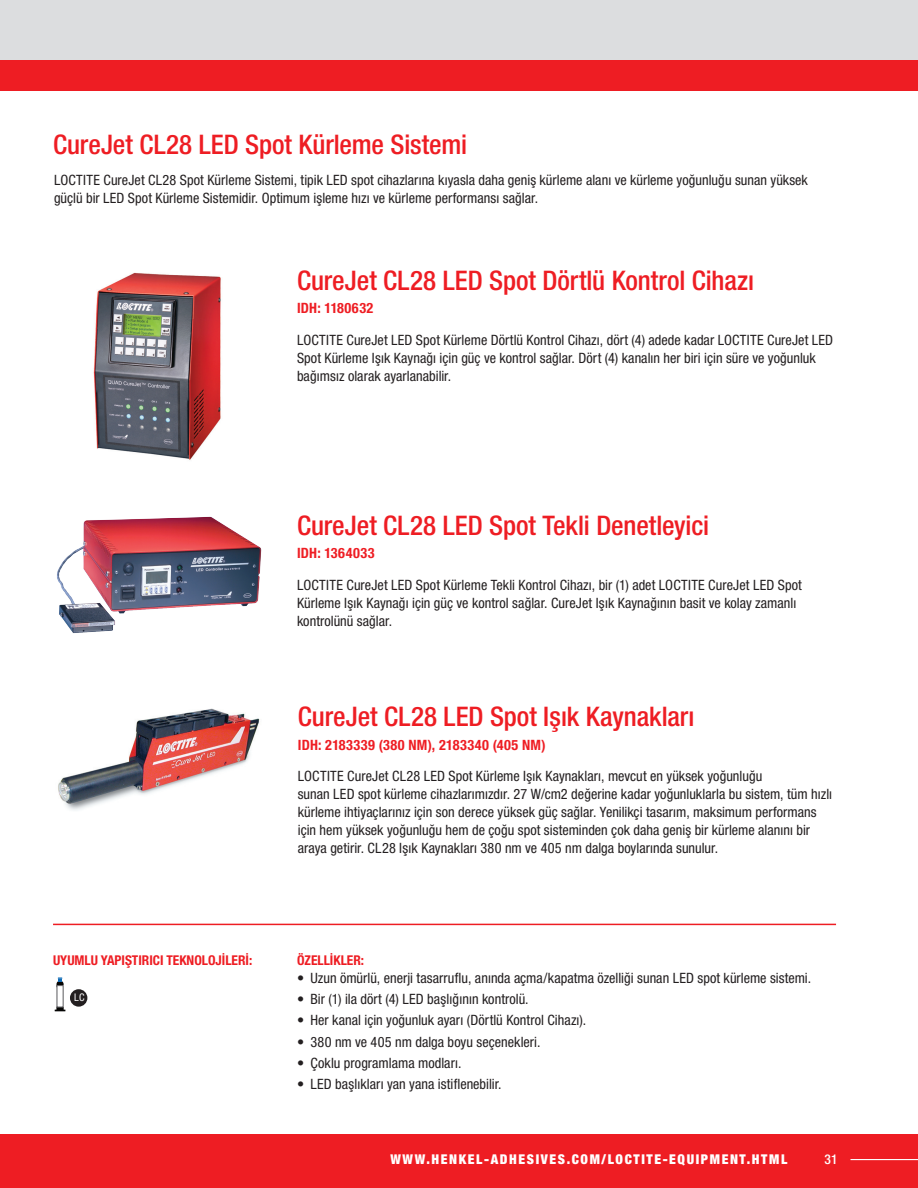
<style>
.page{position:relative;width:918px;height:1188px;background:#fff}
.page>*{position:absolute;margin:0;border:0;box-sizing:border-box;transform-origin:0 0}
.t1{font:500 condensed 27px "Helvetica Neue LTW1 G";color:#ee1d23}
.t2{font:condensed 14.25px/18px "Helvetica Neue LTW1 G";letter-spacing:.005em;color:#231f20}
.t3{font:700 condensed 14.25px "Helvetica Neue LTW1 G";letter-spacing:.035em;color:#ee1d23}
.t4{font:900 condensed 13.5px "Helvetica Neue LTW1 G";letter-spacing:.12em;color:#fff}
.t5{font:700 condensed 13.5px "Helvetica Neue LTW1 G";color:#ee1d23}
.t6{font:500 condensed 13.5px "Helvetica Neue LTW1 G";color:#fff}
.t7{font:condensed 10.5px "Helvetica Neue LTW1 G";color:#fff}
</style>
<div class="page">
<div style="left:0;top:60px;width:918px;height:30px;background:#ee1d23"></div>
<img style="left:57px;top:516px;width:205px;height:117px">
<img style="left:58px;top:708px;width:202px;height:102px">
<img style="left:93px;top:272px;width:128px;height:188px">
<hr style="left:53px;top:924px;width:783px;height:1px;background:#ee1d23">
<div style="left:70px;top:989px;width:17px;height:18px;background:#231f20;border-radius:50%"></div>
<svg style="left:55px;top:1008px;width:10px;height:3px"></svg>
<div style="left:57px;top:981px;width:7px;height:8px;background:#050504;border-radius:3px"></div>
<svg style="left:58px;top:977px;width:4px;height:4px"></svg>
<div style="left:57px;top:986px;width:6px;height:21px;background:#fff"></div>
<div style="left:56px;top:985px;width:8px;height:23px;border:1px solid #636366"></div>
<div style="left:0;top:0;width:918px;height:60px;background:#dcdddf"></div>
<div style="left:0;top:1134px;width:918px;height:54px;background:#ee1d23"></div>
<hr style="left:850px;top:1159px;width:68px;height:1px;background:#fff">
<h1 class="t1" style="left:53px;top:128px;width:416px">CureJet CL28 LED Spot Kürleme Sistemi</h1>
<p class="t2" style="left:54px;top:171px;width:755px">LOCTITE CureJet CL28 Spot Kürleme Sistemi, tipik LED spot cihazlarına kıyasla daha geniş kürleme alanı ve kürleme yoğunluğu sunan yüksek güçlü bir LED Spot Kürleme Sistemidir. Optimum işleme hızı ve kürleme performansı sağlar.</p>
<h1 class="t1" style="left:297px;top:264px;width:459px">CureJet CL28 LED Spot Dörtlü Kontrol Cihazı</h1>
<p class="t3" style="left:297px;top:300px;width:78px">IDH: 1180632</p>
<p class="t2" style="left:297px;top:331px;width:538px">LOCTITE CureJet LED Spot Kürleme Dörtlü Kontrol Cihazı, dört (4) adede kadar LOCTITE CureJet LED<br>Spot Kürleme Işık Kaynağı için güç ve kontrol sağlar. Dört (4) kanalın her biri için süre ve yoğunluk bağımsız olarak ayarlanabilir.</p>
<h1 class="t1" style="left:297px;top:509px;width:414px">CureJet CL28 LED Spot Tekli Denetleyici</h1>
<p class="t3" style="left:297px;top:545px;width:79px">IDH: 1364033</p>
<p class="t2" style="left:297px;top:576px;width:506px">LOCTITE CureJet LED Spot Kürleme Tekli Kontrol Cihazı, bir (1) adet LOCTITE CureJet LED Spot<br>Kürleme Işık Kaynağı için güç ve kontrol sağlar. CureJet Işık Kaynağının basit ve kolay zamanlı kontrolünü sağlar.</p>
<p class="t5" style="left:53px;top:952px;width:201px">UYUMLU YAPIŞTIRICI TEKNOLOJILERI:</p>
<p class="t7" style="left:74px;top:991px;width:12px">LC</p>
<h1 class="t1" style="left:298px;top:700px;width:398px">CureJet CL28 LED Spot Işık Kaynakları</h1>
<p class="t3" style="left:298px;top:736px;width:249px">IDH: 2183339 (380 NM), 2183340 (405 NM)</p>
<p class="t2" style="left:298px;top:767px;width:536px">LOCTITE CureJet CL28 LED Spot Kürleme Işık Kaynakları, mevcut en yüksek yoğunluğu<br>sunan LED spot kürleme cihazlarımızdır. 27 W/cm2 değerine kadar yoğunluklarla bu sistem, tüm hızlı kürleme ihtiyaçlarınız için son derece yüksek güç sağlar. Yenilikçi tasarım, maksimum performans için hem yüksek yoğunluğu hem de çoğu spot sisteminden çok daha geniş bir kürleme alanını bir araya getirir. CL28 Işık Kaynakları 380 nm ve 405 nm dalga boylarında sunulur.</p>
<p class="t5" style="left:297px;top:952px;width:69px">ÖZELLIKLER:</p>
<p class="t2" style="left:297px;top:969px;width:516px">• Uzun ömürlü, enerji tasarruflu, anında açma/kapatma özelliği sunan LED spot kürleme sistemi.</p>
<p class="t2" style="left:297px;top:990px;width:233px">• Bir (1) ila dört (4) LED başlığının kontrolü.</p>
<p class="t2" style="left:297px;top:1011px;width:291px">• Her kanal için yoğunluk ayarı (Dörtlü Kontrol Cihazı).</p>
<p class="t2" style="left:297px;top:1033px;width:245px">• 380 nm ve 405 nm dalga boyu seçenekleri.</p>
<p class="t2" style="left:297px;top:1054px;width:166px">• Çoklu programlama modları.</p>
<p class="t2" style="left:297px;top:1075px;width:206px">• LED başlıkları yan yana istiflenebilir.</p>
<p class="t4" style="left:391px;top:1151px;width:398px">WWW.HENKEL-ADHESIVES.COM/LOCTITE-EQUIPMENT.HTML</p>
<p class="t6" style="left:824px;top:1151px;width:15px">31</p>
</div>
